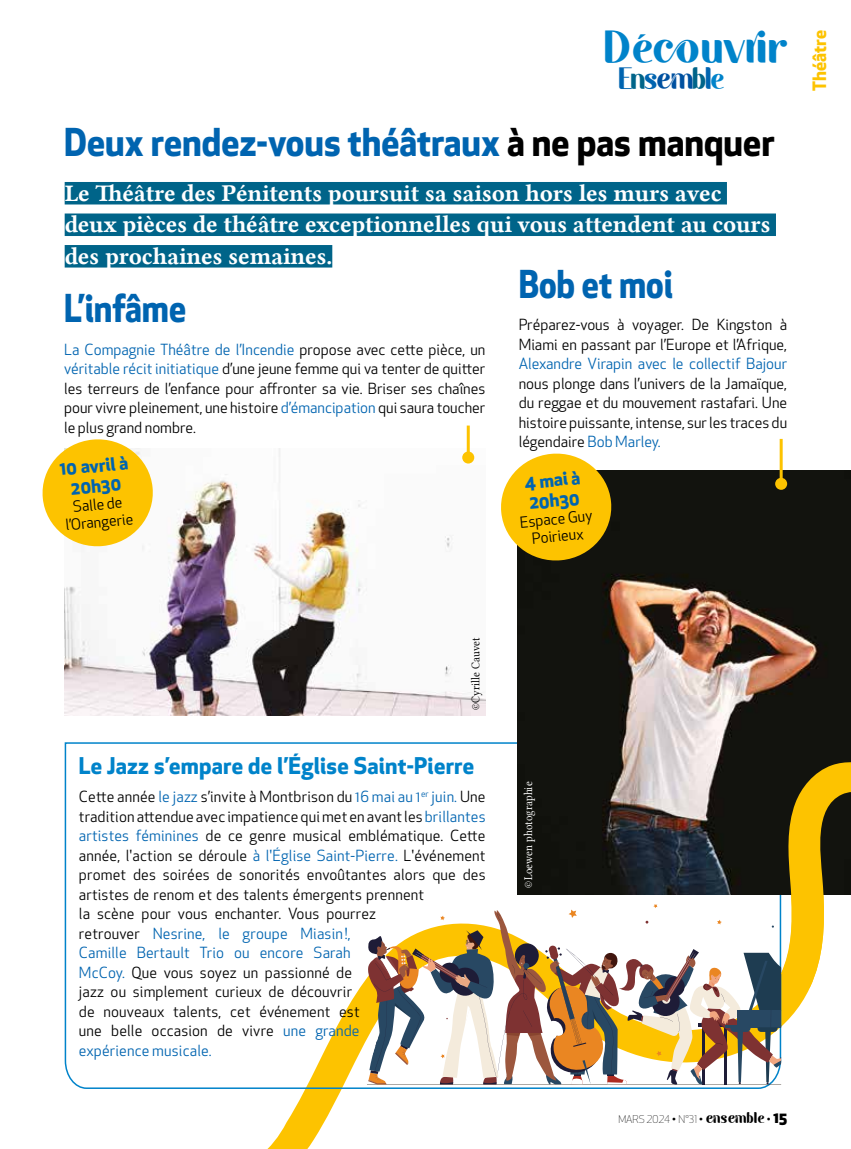
<style>
.page{position:relative;width:851px;height:1149px;background:#fff}
.page>*{position:absolute;margin:0;border:0;box-sizing:border-box;transform-origin:0 0}
.t1{font:45px "Autolinker";color:#0083ca}
.t2{font:700 37.5px "Apex New";color:#0064b0;scale:.95 1}
.t3{font:700 37.5px "Apex New";color:#0064b0;scale:.9 1}
.t4{font:30px "Autolinker";letter-spacing:-.06em;color:#0064b0}
.t5{font:24px/31.5px "Lin Libertine B";letter-spacing:-.01em;color:#fff}
.t6{font:700 22.5px "Apex New";letter-spacing:.01em;color:#0083ca}
.t7{font:700 18px/20.7px "Apex New";color:#0064b0;text-align:center}
.t8{font:700 18px "Apex New";color:#fdc300}
.t9{font:15px/19.5px "Apex New";letter-spacing:.01em;color:#000}
.t10{font:15px "Apex New";color:#0064b0}
.t11{font:12px "Lin Libertine";letter-spacing:.01em;color:#fff;scale:.9 1}
.t12{font:12px "Lin Libertine";letter-spacing:.01em;color:#000;scale:.9 1}
.t13{font:300 10.5px "Apex New";color:#000}
.s1{color:#006489}
.s2{color:#0051a0}
.s3{color:#0083ca}
.s4{color:#000}
.s5{color:#0064b0}
.s6{font-family:"Autolinker";font-weight:400;font-size:15px}
.s7{font-weight:800;font-size:15px}
</style>
<div class="page">
<svg style="left:268px;top:1089px;width:74px;height:59px"></svg>
<svg style="left:64px;top:742px;width:718px;height:347px"></svg>
<img style="left:64px;top:449px;width:421px;height:266px">
<img style="left:517px;top:470px;width:333px;height:290px">
<hr style="left:466px;top:425px;width:3px;height:32px;background:#fdc300">
<div style="left:462px;top:451px;width:12px;height:12px;background:#fdc300;border-radius:50%"></div>
<hr style="left:779px;top:439px;width:3px;height:44px;background:#fdc300">
<div style="left:775px;top:477px;width:12px;height:12px;background:#fdc300;border-radius:50%"></div>
<svg style="left:367px;top:760px;width:483px;height:324px"></svg>
<svg style="left:42px;top:439px;width:113px;height:109px"></svg>
<svg style="left:501px;top:453px;width:112px;height:110px;background:#e2b723"></svg>
<div style="left:65px;top:182px;width:661px;height:22px;background:#006489"></div>
<div style="left:65px;top:213px;width:710px;height:23px;background:#006489"></div>
<div style="left:65px;top:245px;width:267px;height:22px;background:#006489"></div>
<h1 class="t1" style="left:603px;top:21px;width:185px">Découvrir</h1>
<h3 class="t4" style="left:618px;top:61px;width:107px">E<span class="s1">n</span>s<span class="s2">em</span><span class="s1">b</span>l<span class="s3">e</span></h3>
<h2 class="t2" style="left:64px;top:115px;width:749px">Deux rendez-vous théâtraux <span class="s4">à ne pas manquer</span></h2>
<h3 class="t5" style="left:65px;top:177px;width:707px">Le Théâtre des Pénitents poursuit sa saison hors les murs avec deux pièces de théâtre exceptionnelles qui vous attendent au cours des prochaines semaines.</h3>
<h2 class="t3" style="left:518px;top:257px;width:173px">Bob et moi</h2>
<p class="t9" style="left:518px;top:315px;width:270px">Préparez-vous à voyager. De Kingston à<br>Miami en passant par l’Europe et l’Afrique,</p>
<p class="t10" style="left:518px;top:354px;width:270px">Alexandre Virapin avec le collectif Bajour</p>
<p class="t9" style="left:518px;top:373px;width:270px;text-align:justify">nous plonge dans l’univers de la Jamaïque, du reggae et du mouvement rastafari. Une histoire puissante, intense, sur les traces du légendaire <span class="s5">Bob Marley.</span></p>
<h2 class="t3" style="left:64px;top:281px;width:137px">L’infâme</h2>
<p class="t9" style="left:64px;top:339px;width:422px;text-align:justify"><span class="s5">La Compagnie Théâtre de l’Incendie</span> propose avec cette pièce, un <span class="s5">véritable récit initiatique</span> d’une jeune femme qui va tenter de quitter les terreurs de l’enfance pour affronter sa vie. Briser ses chaînes pour vivre pleinement, une histoire <span class="s5">d’émancipation</span> qui saura toucher le plus grand nombre.</p>
<p class="t7" style="left:59px;top:457px;width:70px;rotate:-5deg">10 avril à<br>20h30</p>
<p class="t9" style="left:63px;top:499px;width:69px;line-height:17.2px;text-align:center;rotate:-6deg">Salle de l’Orangerie</p>
<p class="t7" style="left:523px;top:471px;width:57px;text-align:left;rotate:-5deg">4 mai à<br>20h30</p>
<p class="t9" style="left:519px;top:514px;width:74px;line-height:17.2px;text-align:center;rotate:-6deg">Espace Guy<br>Poirieux</p>
<p class="t8" style="left:806px;top:91px;width:62px;rotate:-90deg">Théâtre</p>
<p class="t12" style="left:469px;top:710px;width:83px;rotate:-90deg">©Cyrille Cauvet</p>
<h3 class="t6" style="left:79px;top:749px;width:397px">Le Jazz s’empare de l’Église Saint-Pierre</h3>
<p class="t9" style="left:79px;top:786px;width:408px">Cette année <span class="s5">le jazz</span> s’invite à Montbrison du <span class="s5">16 mai au 1</span><sup>er</sup> <span class="s5">juin.</span> Une tradition attendue avec impatience qui met en avant les <span class="s5">brillantes artistes féminines</span> de ce genre musical emblématique. Cette année, l'action se déroule <span class="s5">à l'Église Saint-Pierre.</span> L'événement promet des soirées de sonorités envoûtantes alors que des artistes de renom et des talents émergents prennent<br>la scène pour vous enchanter. Vous pourrez<br>retrouver <span class="s5">Nesrine, le groupe Miasin !,<br>Camille Bertault Trio ou encore Sarah<br>McCoy.</span> Que vous soyez un passionné de<br>jazz ou simplement curieux de découvrir<br>de nouveaux talents, cet événement est<br>une belle occasion de vivre <span class="s5">une grande<br>expérience musicale.</span></p>
<p class="t11" style="left:521px;top:887px;width:119px;rotate:-90deg">©Loewen photographie</p>
<p class="t13" style="left:618px;top:1112px;width:170px">MARS 2024 • N°31 • <span class="s6">ensemble</span> • <span class="s7">15</span></p>
</div>
